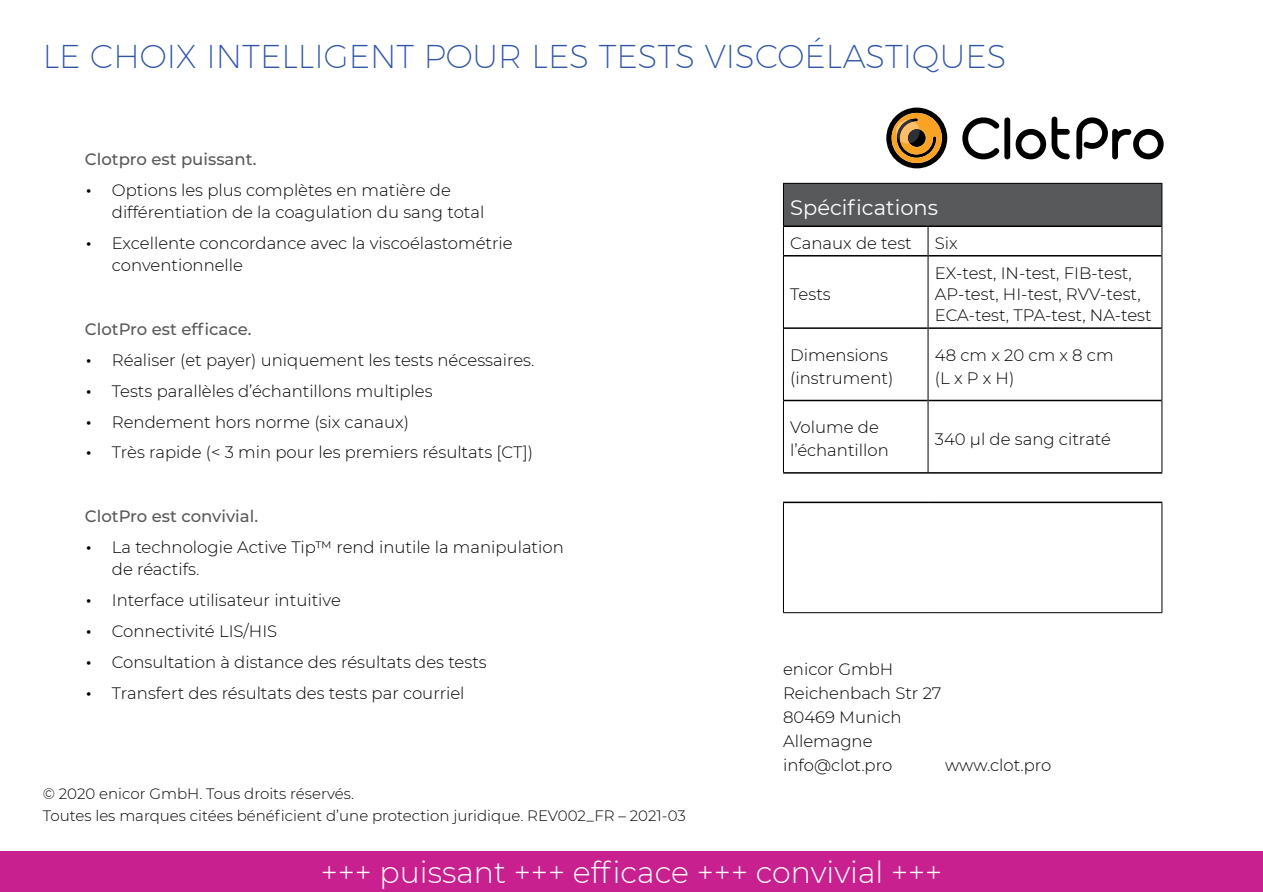
<style>
.page{position:relative;width:1263px;height:892px;background:#fff}
.page>*{position:absolute;margin:0;border:0;box-sizing:border-box;transform-origin:0 0}
.t1{font:200 33px "Montserrat";color:#3155a6}
.t2{font:300 30px "Montserrat";color:#fff}
.t3{font:21px "Montserrat";color:#fff}
.t4{font:300 16.5px/22.5px "Montserrat";color:#000}
.t5{font:500 16.5px "Montserrat";color:#58595b}
.t6{font:300 15px/22.5px "Montserrat";color:#000}
.s1{font-size:28.5px}
</style>
<div class="page">
<div style="left:0;top:850px;width:1263px;height:41px;background:#c8208e"></div>
<div style="left:783px;top:183px;width:379px;height:43px;background:#58595b"></div>
<hr style="left:784px;top:225px;width:144px;height:2px;background:#000">
<hr style="left:928px;top:225px;width:233px;height:2px;background:#000">
<hr style="left:784px;top:255px;width:144px;height:1px;background:#000">
<hr style="left:928px;top:255px;width:233px;height:1px;background:#000">
<hr style="left:784px;top:327px;width:144px;height:2px;background:#000">
<hr style="left:928px;top:327px;width:233px;height:2px;background:#000">
<hr style="left:783px;top:501px;width:145px;height:2px;background:#000">
<hr style="left:928px;top:501px;width:234px;height:2px;background:#000">
<hr style="left:784px;top:399px;width:144px;height:2px;background:#000">
<hr style="left:928px;top:399px;width:233px;height:2px;background:#000">
<hr style="left:783px;top:472px;width:145px;height:1px;background:#000">
<hr style="left:928px;top:472px;width:234px;height:1px;background:#000">
<hr style="left:783px;top:183px;width:145px;height:1px;background:#000">
<hr style="left:783px;top:184px;width:1px;height:42px;background:#000">
<hr style="left:928px;top:183px;width:234px;height:1px;background:#000">
<hr style="left:1161px;top:184px;width:1px;height:42px;background:#000">
<svg style="left:783px;top:226px;width:1px;height:29px"></svg>
<svg style="left:928px;top:227px;width:1px;height:28px"></svg>
<svg style="left:1161px;top:226px;width:1px;height:29px"></svg>
<hr style="left:783px;top:255px;width:1px;height:73px;background:#000">
<hr style="left:928px;top:255px;width:1px;height:73px;background:#000">
<hr style="left:1161px;top:255px;width:1px;height:73px;background:#000">
<hr style="left:783px;top:328px;width:1px;height:72px;background:#000">
<hr style="left:928px;top:328px;width:1px;height:72px;background:#000">
<hr style="left:1161px;top:328px;width:1px;height:72px;background:#000">
<hr style="left:783px;top:400px;width:1px;height:72px;background:#000">
<hr style="left:928px;top:400px;width:1px;height:72px;background:#000">
<hr style="left:1161px;top:400px;width:1px;height:72px;background:#000">
<hr style="left:783px;top:503px;width:1px;height:109px;background:#000">
<hr style="left:1161px;top:503px;width:1px;height:109px;background:#000">
<hr style="left:783px;top:612px;width:145px;height:1px;background:#000">
<hr style="left:928px;top:612px;width:234px;height:1px;background:#000">
<svg style="left:886px;top:107px;width:61px;height:61px"></svg>
<svg style="left:962px;top:117px;width:48px;height:42px"></svg>
<svg style="left:1016px;top:116px;width:54px;height:43px"></svg>
<svg style="left:1076px;top:117px;width:87px;height:42px"></svg>
<h1 class="t1" style="left:43px;top:36px;width:965px">LE CHOIX INTELLIGENT POUR LES TESTS VISCOÉLASTIQUES</h1>
<p class="t5" style="left:85px;top:147px;width:173px">Clotpro est puissant.</p>
<p class="t4" style="left:112px;top:178px;width:374px;text-indent:-27px"><span class="s1">•</span> Options les plus complètes en matière de différentiation de la coagulation du sang total</p>
<p class="t4" style="left:112px;top:231px;width:402px;text-indent:-27px"><span class="s1">•</span> Excellente concordance avec la viscoélastométrie conventionnelle</p>
<p class="t5" style="left:85px;top:317px;width:168px">ClotPro est efficace.</p>
<p class="t4" style="left:85px;top:348px;width:451px"><span class="s1">•</span> Réaliser (et payer) uniquement les tests nécessaires.</p>
<p class="t4" style="left:85px;top:379px;width:349px"><span class="s1">•</span> Tests parallèles d’échantillons multiples</p>
<p class="t4" style="left:85px;top:409px;width:326px"><span class="s1">•</span> Rendement hors norme (six canaux)</p>
<p class="t4" style="left:85px;top:440px;width:450px"><span class="s1">•</span> Très rapide (&lt; 3 min pour les premiers résultats [CT])</p>
<p class="t5" style="left:85px;top:504px;width:175px">ClotPro est convivial.</p>
<p class="t4" style="left:112px;top:535px;width:453px;text-indent:-27px"><span class="s1">•</span> La technologie Active Tip™ rend inutile la manipulation de réactifs.</p>
<p class="t4" style="left:85px;top:588px;width:257px"><span class="s1">•</span> Interface utilisateur intuitive</p>
<p class="t4" style="left:85px;top:619px;width:194px"><span class="s1">•</span> Connectivité LIS/HIS</p>
<p class="t4" style="left:85px;top:649px;width:403px"><span class="s1">•</span> Consultation à distance des résultats des tests</p>
<p class="t4" style="left:85px;top:680px;width:381px"><span class="s1">•</span> Transfert des résultats des tests par courriel</p>
<p class="t6" style="left:43px;top:781px;width:644px">© 2020 enicor GmbH. Tous droits réservés.<br>Toutes les marques citées bénéficient d’une protection juridique. REV002_FR – 2021-03</p>
<p class="t3" style="left:790px;top:193px;width:149px">Spécifications</p>
<p class="t4" style="left:790px;top:231px;width:123px">Canaux de test</p>
<p class="t4" style="left:935px;top:231px;width:24px">Six</p>
<p class="t4" style="left:790px;top:282px;width:42px">Tests</p>
<p class="t4" style="left:935px;top:262px;width:218px;line-height:21px">EX-test, IN-test, FIB-test,<br>AP-test, HI-test, RVV-test,<br>ECA-test, TPA-test, NA-test</p>
<p class="t4" style="left:790px;top:343px;width:105px">Dimensions (instrument)</p>
<p class="t4" style="left:935px;top:343px;width:180px">48 cm x 20 cm x 8 cm (L x P x H)</p>
<p class="t4" style="left:790px;top:415px;width:100px">Volume de l’échantillon</p>
<p class="t4" style="left:935px;top:427px;width:178px">340 µl de sang citraté</p>
<p class="t4" style="left:783px;top:656px;width:160px;line-height:24px">enicor GmbH<br>Reichenbach Str 27<br>80469 Munich<br>Allemagne info@clot.pro</p>
<p class="t4" style="left:945px;top:752px;width:108px">www.clot.pro</p>
<h2 class="t2" style="left:321px;top:851px;width:623px">+++ puissant +++ efficace +++ convivial +++</h2>
</div>
